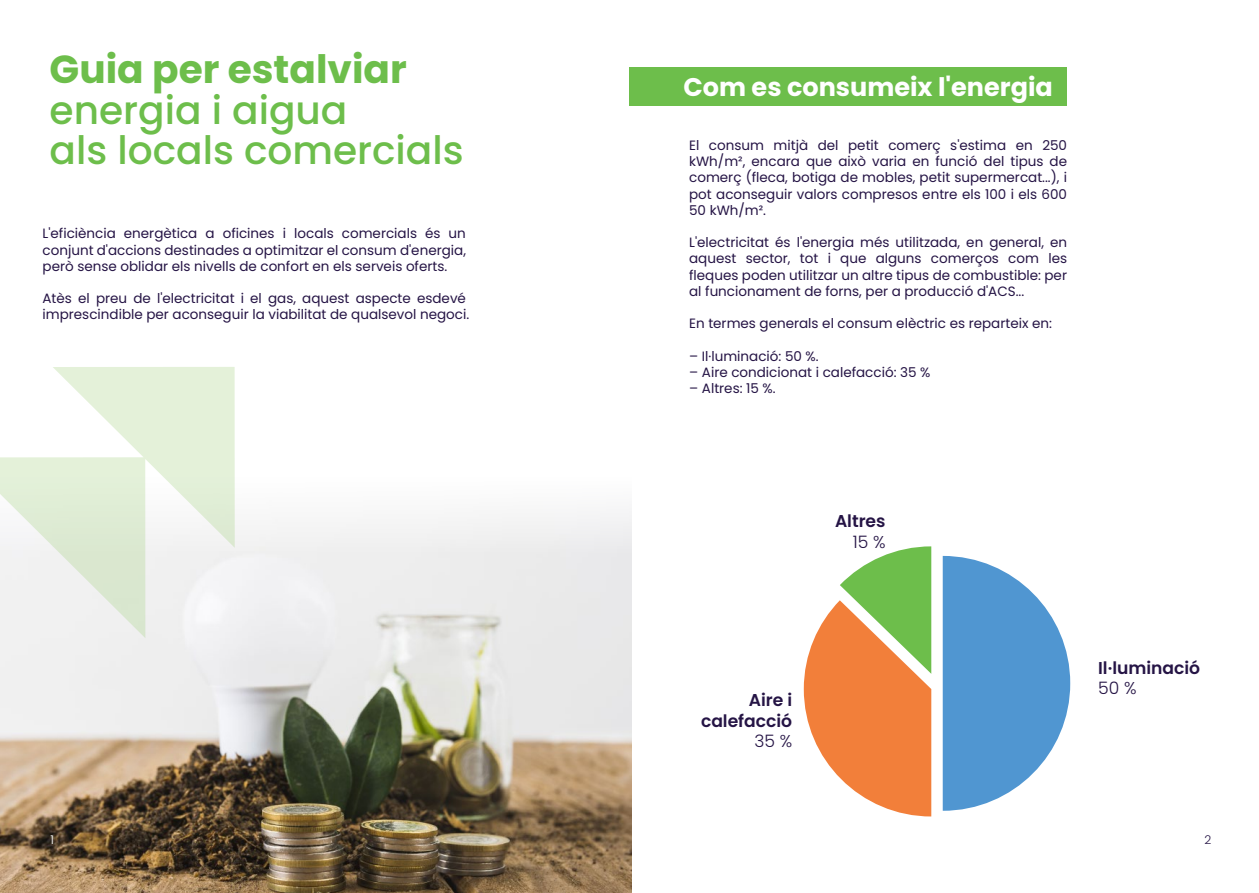
<style>
.page{position:relative;width:1259px;height:893px;background:#fff}
.page>*{position:absolute;margin:0;border:0;box-sizing:border-box;transform-origin:0 0}
.t1{font:500 39px/40.5px "Poppins";color:#6dbe4b}
.t2{font:700 39px "Poppins";color:#6dbe4b}
.t3{font:700 25.5px "Poppins";color:#fff}
.t4{font:600 17.1px/20.5px "Poppins";color:#251445;text-align:right}
.t5{font:300 17.1px "Poppins";color:#251445}
.t6{font:13.5px/16.2px "Poppins";color:#251445;text-align:justify}
.t7{font:300 12px "Poppins";color:#fff}
.t8{font:300 12px "Poppins";color:#251445}
</style>
<div class="page">
<div style="left:629px;top:68px;width:437px;height:38px;background:#6dbe4b"></div>
<svg style="left:942px;top:556px;width:128px;height:255px"></svg>
<svg style="left:803px;top:546px;width:128px;height:270px"></svg>
<img style="left:0;top:556px;width:631px;height:337px">
<div style="left:0;top:477px;width:631px;height:79px;background:#f6f6f6"></div>
<svg style="left:0;top:367px;width:235px;height:271px"></svg>
<h1 class="t2" style="left:50px;top:47px;width:359px">Guia per estalviar</h1>
<h1 class="t1" style="left:50px;top:90px;width:415px">energia i aigua<br>als locals comercials</h1>
<p class="t6" style="left:43px;top:226px;width:425px">L'eficiència energètica a oficines i locals comercials és un conjunt d'accions destinades a optimitzar el consum d'energia, però sense oblidar els nivells de confort en els serveis oferts.</p>
<p class="t6" style="left:43px;top:290px;width:428px">Atès el preu de l'electricitat i el gas, aquest aspecte esdevé imprescindible per aconseguir la viabilitat de qualsevol negoci.</p>
<h2 class="t3" style="left:683px;top:73px;width:371px">Com es consumeix l'energia</h2>
<p class="t6" style="left:689px;top:137px;width:379px">El consum mitjà del petit comerç s'estima en 250 kWh/m², encara que això varia en funció del tipus de comerç (fleca, botiga de mobles, petit supermercat...), i pot aconseguir valors compresos entre els 100 i els 600<br>50 kWh/m².</p>
<p class="t6" style="left:689px;top:234px;width:379px">L'electricitat és l'energia més utilitzada, en general, en aquest sector, tot i que alguns comerços com les fleques poden utilitzar un altre tipus de combustible: per al funcionament de forns, per a producció d'ACS...</p>
<p class="t6" style="left:689px;top:315px;width:364px">En termes generals el consum elèctric es reparteix en:</p>
<p class="t6" style="left:689px;top:348px;width:131px">– Il·luminació: 50 %.</p>
<p class="t6" style="left:689px;top:364px;width:243px">– Aire condicionat i calefacció: 35 %</p>
<p class="t6" style="left:689px;top:380px;width:88px">– Altres: 15 %.</p>
<p class="t4" style="left:835px;top:511px;width:52px">Altres</p>
<p class="t5" style="left:852px;top:532px;width:34px">15 %</p>
<p class="t4" style="left:701px;top:690px;width:93px">Aire i calefacció</p>
<p class="t5" style="left:754px;top:731px;width:39px">35 %</p>
<p class="t4" style="left:1098px;top:658px;width:103px">Il·luminació</p>
<p class="t5" style="left:1098px;top:678px;width:40px">50 %</p>
<p class="t7" style="left:50px;top:833px;width:5px">1</p>
<p class="t8" style="left:1204px;top:833px;width:8px">2</p>
</div>
